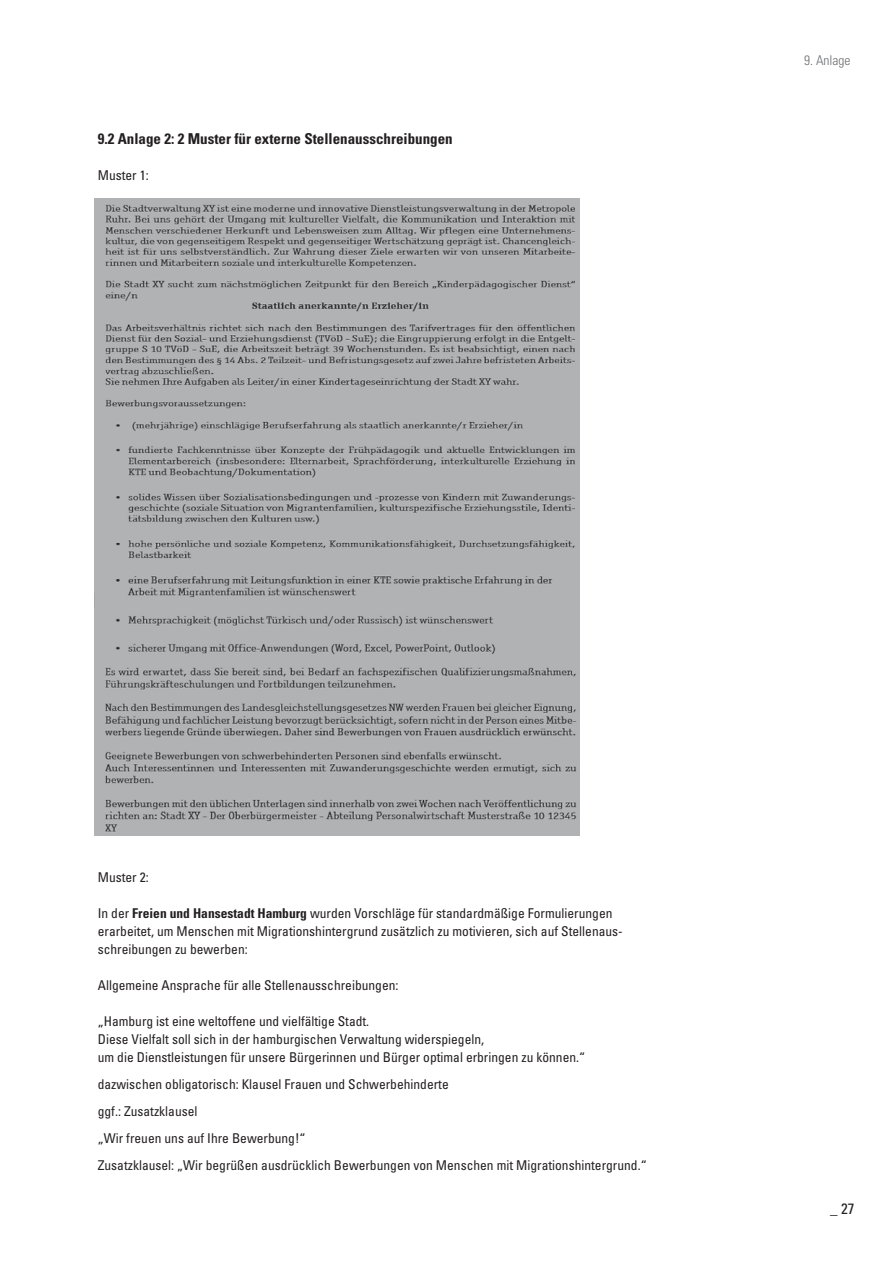
<style>
.page{position:relative;width:893px;height:1263px;background:#fff}
.page>*{position:absolute;margin:0;border:0;box-sizing:border-box;transform-origin:0 0}
.t1{font:700 condensed 15px "Univers LT Std";color:#231f20}
.t2{font:condensed 15px "Univers LT Std";color:#231f20}
.t3{font:condensed 13.5px/18px "Univers LT Std";color:#231f20}
.t4{font:300 condensed 13.5px "Univers LT Std";color:#6d6e70}
.s1{font-weight:700}
</style>
<div class="page">
<img style="left:95px;top:198px;width:484px;height:638px">
<p class="t1" style="left:98px;top:132px;width:356px">9.2 Anlage 2: 2 Muster für externe Stellenausschreibungen</p>
<p class="t3" style="left:98px;top:167px;width:52px">Muster 1:</p>
<p class="t4" style="left:804px;top:54px;width:48px">9. Anlage</p>
<p class="t3" style="left:98px;top:869px;width:52px">Muster 2:</p>
<p class="t3" style="left:98px;top:905px;width:526px">In der <span class="s1">Freien und Hansestadt Hamburg</span> wurden Vorschläge für standardmäßige Formulierungen erarbeitet, um Menschen mit Migrationshintergrund zusätzlich zu motivieren, sich auf Stellenaus&shy;schreibungen zu bewerben:</p>
<p class="t3" style="left:98px;top:977px;width:302px">Allgemeine Ansprache für alle Stellenausschreibungen:</p>
<p class="t3" style="left:98px;top:1013px;width:489px">„Hamburg ist eine weltoffene und vielfältige Stadt.<br>Diese Vielfalt soll sich in der hamburgischen Verwaltung widerspiegeln,<br>um die Dienstleistungen für unsere Bürgerinnen und Bürger optimal erbringen zu können.“</p>
<p class="t3" style="left:98px;top:1072px;width:550px;line-height:27px">dazwischen obligatorisch: Klausel Frauen und Schwerbehinderte<br>ggf.: Zusatzklausel<br>„Wir freuen uns auf Ihre Bewerbung!“<br>Zusatzklausel: „Wir begrüßen ausdrücklich Bewerbungen von Menschen mit Migrationshintergrund.“</p>
<p class="t2" style="left:830px;top:1201px;width:26px">_ 27</p>
</div>
